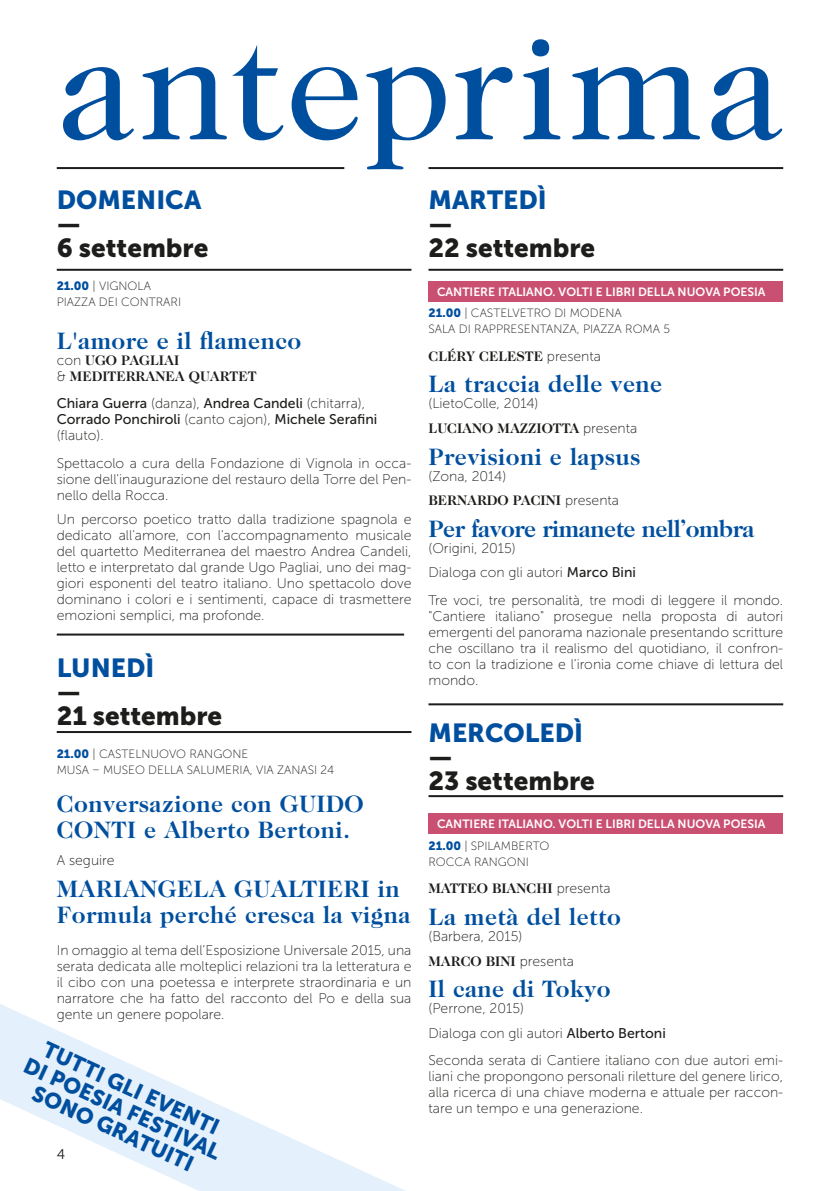
<style>
.page{position:relative;width:840px;height:1191px;background:#fff}
.page>*{position:absolute;margin:0;border:0;box-sizing:border-box;transform-origin:0 0}
.t1{font:156px "Caslon 224 Std";letter-spacing:.01em;color:#004f9f}
.t2{font:26px/24px "Museo Sans 900";color:#1d1d1b}
.t3{font:26px "Museo Sans 900";color:#004f9f}
.t4{font:700 24px/26px "Caslon 224 Std";letter-spacing:.02em;color:#004f9f}
.t5{font:700 24px "Caslon 224 Std";letter-spacing:-.02em;color:#004f9f}
.t6{font:22px/22px "Museo Sans 900";color:#004f9f;text-align:center}
.t7{font:14px/16px "Museo Sans 100";color:#1d1d1b}
.t8{font:700 14px/16px "Caslon 224 Std";color:#1d1d1b}
.t9{font:14px/16px "Museo Sans 500";color:#1d1d1b}
.t10{font:14px "Museo Sans 300";color:#1d1d1b}
.t11{font:12px/16px "Museo Sans 100";color:#1d1d1b}
.t12{font:12px "Museo Sans 700";color:#fff}
.s1{font-family:"Museo Sans 900";color:#004f9f}
.s2{font-family:"Museo Sans 100";font-weight:400}
.s3{font-family:"Museo Sans 100"}
.s4{font-family:"Museo Sans 500"}
</style>
<div class="page">
<div style="left:428px;top:813px;width:354px;height:20px;background:#ca5072"></div>
<hr style="left:428px;top:795px;width:354px;height:2px;background:#1d1d1b">
<hr style="left:428px;top:703px;width:354px;height:2px;background:#1d1d1b">
<div style="left:428px;top:281px;width:354px;height:20px;background:#ca5072"></div>
<hr style="left:57px;top:269px;width:354px;height:2px;background:#1d1d1b">
<hr style="left:57px;top:731px;width:354px;height:2px;background:#1d1d1b">
<hr style="left:428px;top:269px;width:354px;height:2px;background:#1d1d1b">
<hr style="left:57px;top:167px;width:287px;height:2px;background:#1d1d1b">
<hr style="left:57px;top:633px;width:347px;height:2px;background:#1d1d1b">
<hr style="left:428px;top:167px;width:354px;height:2px;background:#1d1d1b">
<svg style="left:0;top:1004px;width:405px;height:187px"></svg>
<h1 class="t1" style="left:57px;top:-4px;width:727px">anteprima</h1>
<h2 class="t3" style="left:57px;top:185px;width:146px">DOMENICA</h2>
<h2 class="t2" style="left:57px;top:212px;width:153px">—<br>6 settembre</h2>
<p class="t11" style="left:57px;top:278px;width:126px"><span class="s1">21.00</span> | VIGNOLA<br>PIAZZA DEI CONTRARI</p>
<h3 class="t4" style="left:57px;top:327px;width:246px">L'amore e il flamenco</h3>
<p class="t8" style="left:57px;top:352px;width:201px"><span class="s2">con</span> UGO PAGLIAI<br><span class="s2">&amp;</span> MEDITERRANEA QUARTET</p>
<p class="t9" style="left:57px;top:395px;width:322px">Chiara Guerra <span class="s3">(danza),</span> Andrea Candeli <span class="s3">(chitarra),<br></span>Corrado Ponchiroli <span class="s3">(canto cajon),</span> Michele Serafini</p>
<p class="t7" style="left:57px;top:422px;width:356px;line-height:27.4px">(flauto).<br>Spettacolo a cura della Fondazione di Vignola in occa-</p>
<p class="t7" style="left:57px;top:471px;width:356px">sione dell'inaugurazione del restauro della Torre del Pen&shy;nello della Rocca.</p>
<p class="t7" style="left:57px;top:511px;width:356px;text-align:justify">Un percorso poetico tratto dalla tradizione spagnola e dedicato all'amore, con l'accompagnamento musicale del quartetto Mediterranea del maestro Andrea Candeli, letto e interpretato dal grande Ugo Pagliai, uno dei mag&shy;giori esponenti del teatro italiano. Uno spettacolo dove dominano i colori e i sentimenti, capace di trasmettere emozioni semplici, ma profonde.</p>
<h2 class="t3" style="left:57px;top:653px;width:99px">LUNEDÌ</h2>
<h2 class="t2" style="left:57px;top:680px;width:167px">—<br>21 settembre</h2>
<p class="t11" style="left:57px;top:746px;width:279px"><span class="s1">21.00</span> | CASTELNUOVO RANGONE<br>MUSA – MUSEO DELLA SALUMERIA, VIA ZANASI 24</p>
<h3 class="t4" style="left:57px;top:790px;width:308px">Conversazione con GUIDO<br>CONTI e Alberto Bertoni.</h3>
<p class="t7" style="left:57px;top:852px;width:59px">A seguire</p>
<h3 class="t4" style="left:57px;top:875px;width:355px">MARIANGELA GUALTIERI in<br>Formula perché cresca la vigna</h3>
<p class="t7" style="left:57px;top:942px;width:356px;text-align:justify">In omaggio al tema dell’Esposizione Universale 2015, una serata dedicata alle molteplici relazioni tra la letteratura e il cibo con una poetessa e interprete straordinaria e un narratore che ha fatto del racconto del Po e della sua gente un genere popolare.</p>
<h3 class="t6" style="left:39px;top:1033px;width:215px;rotate:25deg">TUTTI GLI EVENTI<br>DI POESIA FESTIVAL<br>SONO GRATUITI</h3>
<p class="t10" style="left:57px;top:1146px;width:10px">4</p>
<h2 class="t3" style="left:428px;top:185px;width:120px">MARTEDÌ</h2>
<h2 class="t2" style="left:428px;top:212px;width:168px">—<br>22 settembre</h2>
<p class="t12" style="left:437px;top:285px;width:330px">CANTIERE ITALIANO. VOLTI E LIBRI DELLA NUOVA POESIA</p>
<p class="t11" style="left:428px;top:305px;width:243px"><span class="s1">21.00</span> | CASTELVETRO DI MODENA<br>SALA DI RAPPRESENTANZA, PIAZZA ROMA 5</p>
<p class="t8" style="left:428px;top:348px;width:174px">CLÉRY CELESTE <span class="s2">presenta</span></p>
<h3 class="t4" style="left:428px;top:371px;width:235px">La traccia delle vene</h3>
<p class="t7" style="left:428px;top:396px;width:111px">(LietoColle, 2014)</p>
<p class="t8" style="left:428px;top:420px;width:210px">LUCIANO MAZZIOTTA <span class="s2">presenta</span></p>
<h3 class="t4" style="left:428px;top:443px;width:213px">Previsioni e lapsus</h3>
<p class="t7" style="left:428px;top:468px;width:79px">(Zona, 2014)</p>
<p class="t8" style="left:428px;top:492px;width:192px">BERNARDO PACINI <span class="s2">presenta</span></p>
<h3 class="t5" style="left:428px;top:514px;width:327px">Per favore rimanete nell’ombra</h3>
<p class="t7" style="left:428px;top:536px;width:209px;line-height:24.4px">(Origini, 2015)<br>Dialoga con gli autori <span class="s4">Marco Bini</span></p>
<p class="t7" style="left:428px;top:592px;width:356px;text-align:justify">Tre voci, tre personalità, tre modi di leggere il mondo. "Cantiere italiano" prosegue nella proposta di autori emergenti del panorama nazionale presentando scritture che oscillano tra il realismo del quotidiano, il confron&shy;to con la tradizione e l’ironia come chiave di lettura del mondo.</p>
<h2 class="t3" style="left:428px;top:717px;width:156px">MERCOLEDÌ</h2>
<h2 class="t2" style="left:428px;top:744px;width:168px">—<br>23 settembre</h2>
<p class="t12" style="left:437px;top:817px;width:330px">CANTIERE ITALIANO. VOLTI E LIBRI DELLA NUOVA POESIA</p>
<p class="t11" style="left:428px;top:838px;width:122px"><span class="s1">21.00</span> | SPILAMBERTO<br>ROCCA RANGONI</p>
<p class="t8" style="left:428px;top:880px;width:184px">MATTEO BIANCHI <span class="s2">presenta</span></p>
<h3 class="t4" style="left:428px;top:903px;width:194px">La metà del letto</h3>
<p class="t7" style="left:428px;top:928px;width:95px">(Barbera, 2015)</p>
<p class="t8" style="left:428px;top:952px;width:147px">MARCO BINI <span class="s2">presenta</span></p>
<h3 class="t4" style="left:428px;top:975px;width:183px">Il cane di Tokyo</h3>
<p class="t7" style="left:428px;top:996px;width:239px;line-height:24.4px">(Perrone, 2015)<br>Dialoga con gli autori <span class="s4">Alberto Bertoni</span></p>
<p class="t7" style="left:428px;top:1052px;width:356px;text-align:justify">Seconda serata di Cantiere italiano con due autori emi&shy;liani che propongono personali riletture del genere lirico, alla ricerca di una chiave moderna e attuale per raccon&shy;tare un tempo e una generazione.</p>
</div>
